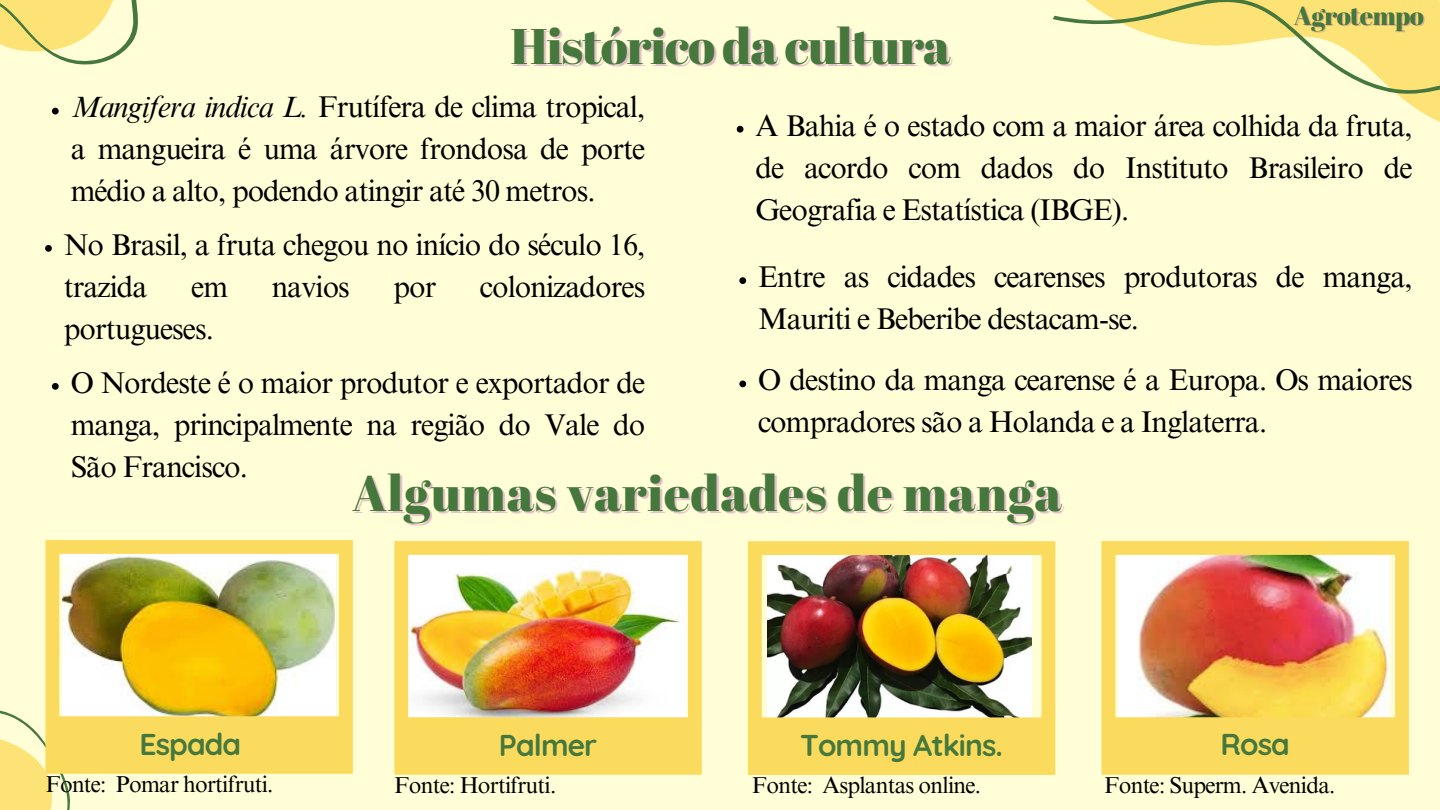
<style>
.page{position:relative;width:1440px;height:810px;background:#fffed6}
.page>*{position:absolute;margin:0;border:0;box-sizing:border-box;transform-origin:0 0}
.t1{font:50px "Abril Fatface";letter-spacing:.015em;color:#46783e}
.t2{font:50px "Abril Fatface";letter-spacing:-.02em;color:#46783e}
.t3{font:30px/42px "Times NRMT Pro";letter-spacing:-.03em;color:#000}
.t4{font:700 30px "Quicksand";letter-spacing:-.03em;color:#46783e}
.t5{font:26px "Abril Fatface";letter-spacing:-.02em;color:#46783e}
.t6{font:23px "Times NRMT Pro";letter-spacing:-.03em;color:#000}
.s1{font-style:italic}
</style>
<div class="page">
<svg style="left:0;top:710px;width:70px;height:100px"></svg>
<svg style="left:1053px;top:0;width:387px;height:122px"></svg>
<img style="left:45px;top:540px;width:308px;height:234px">
<img style="left:394px;top:541px;width:308px;height:234px">
<img style="left:1102px;top:541px;width:307px;height:234px">
<img style="left:748px;top:541px;width:307px;height:234px">
<svg style="left:45px;top:245px;width:7px;height:7px"></svg>
<svg style="left:52px;top:383px;width:7px;height:7px"></svg>
<svg style="left:737px;top:126px;width:6px;height:7px"></svg>
<svg style="left:0;top:0;width:138px;height:114px"></svg>
<svg style="left:739px;top:381px;width:7px;height:6px"></svg>
<svg style="left:739px;top:277px;width:7px;height:7px"></svg>
<p class="t2" style="left:511px;top:11px;width:441px">Histórico da cultura</p>
<p class="t5" style="left:1294px;top:-3px;width:132px">Agrotempo</p>
<h2 class="t3" style="left:71px;top:90px;width:576px;text-align:justify"><span class="s1">Mangifera indica L.</span> Frutífera de clima tropical, a mangueira é uma árvore frondosa de porte médio a alto, podendo atingir até 30 metros.</h2>
<p class="t3" style="left:755px;top:108px;width:659px;text-align:justify">A Bahia é o estado com a maior área colhida da fruta, de acordo com dados do Instituto Brasileiro de Geografia e Estatística (IBGE).</p>
<h1 class="t3" style="left:64px;top:227px;width:583px">No Brasil, a fruta chegou no início do século 16, trazida</h1>
<p class="t3" style="left:758px;top:260px;width:656px">Entre as cidades cearenses produtoras de manga,<br>Mauriti e Beberibe destacam-se.</p>
<h1 class="t3" style="left:191px;top:269px;width:38px">em</h1>
<h1 class="t3" style="left:272px;top:269px;width:80px">navios</h1>
<h1 class="t3" style="left:393px;top:269px;width:44px">por</h1>
<h1 class="t3" style="left:480px;top:269px;width:167px">colonizadores</h1>
<h1 class="t3" style="left:64px;top:311px;width:152px">portugueses.</h1>
<p class="t3" style="left:71px;top:365px;width:576px;text-align:justify">O Nordeste é o maior produtor e exportador de manga, principalmente na região do Vale do São Francisco.</p>
<p class="t3" style="left:758px;top:363px;width:656px">O destino da manga cearense é a Europa. Os maiores compradores são a Holanda e a Inglaterra.</p>
<h4 class="t1" style="left:352px;top:458px;width:711px">Algumas variedades de manga</h4>
<p class="t4" style="left:139px;top:725px;width:103px">Espada</p>
<p class="t4" style="left:499px;top:726px;width:100px">Palmer</p>
<p class="t4" style="left:800px;top:726px;width:204px">Tommy Atkins.</p>
<p class="t4" style="left:1221px;top:725px;width:71px">Rosa</p>
<p class="t6" style="left:45px;top:775px;width:230px">Fonte: Pomar hortifruti.</p>
<h2 class="t6" style="left:394px;top:776px;width:163px">Fonte: Hortifruti.</h2>
<p class="t6" style="left:752px;top:776px;width:231px">Fonte: Asplantas online.</p>
<p class="t6" style="left:1104px;top:776px;width:233px">Fonte: Superm. Avenida.</p>
</div>
